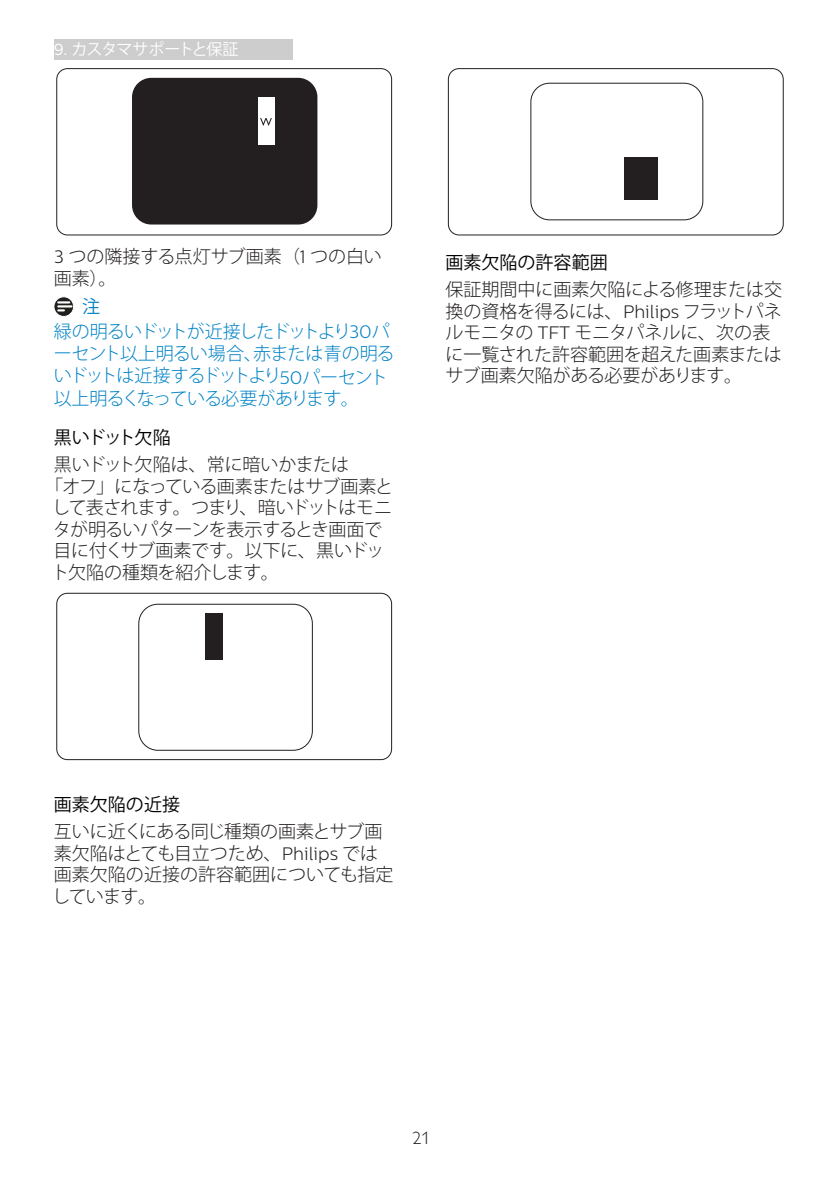
<style>
.page{position:relative;width:840px;height:1191px;background:#fff}
.page>*{position:absolute;margin:0;border:0;box-sizing:border-box;transform-origin:0 0}
.chapter-paragraph{font:300 18px/21.6px "Koz Go Std";letter-spacing:-.01em;color:#231f20}
.Note_body{font:300 18px/21.6px "Koz Go Std";letter-spacing:-.06em;color:#0082c5}
.chapter-paragraph-2{font:300 18px "Koz Go Std";letter-spacing:-.04em;color:#231f20}
.Heading_3{font:18px "Koz Go Std";color:#000}
.Heading_3-2{font:18px "Koz Go Std";letter-spacing:-.085em;color:#000}
.t1{font:300 18px "Gill Alt One";color:#231f20}
.Note_body-2{font:18px "Koz Go Std";color:#0082c5}
.t2{font:16px "Koz Go Std";letter-spacing:-.055em;color:#fff}
.s1{font-family:"Centrale Sans"}
</style>
<div class="page">
<div style="left:54px;top:39px;width:238px;height:20px;background:#cdcdcd"></div>
<div style="left:56px;top:68px;width:335px;height:167px;border:1px solid #231f20;border-radius:11px"></div>
<div style="left:132px;top:78px;width:185px;height:146px;background:#231f20;border-radius:19px"></div>
<div style="left:258px;top:97px;width:16px;height:47px;background:#fff"></div>
<svg style="left:260px;top:118px;width:12px;height:8px"></svg>
<svg style="left:54px;top:297px;width:20px;height:19px"></svg>
<div style="left:54px;top:297px;width:20px;height:19px;border:1px solid #fff;border-radius:50%"></div>
<svg style="left:58px;top:301px;width:13px;height:10px"></svg>
<div style="left:56px;top:593px;width:335px;height:167px;border:1px solid #231f20;border-radius:11px"></div>
<div style="left:138px;top:604px;width:174px;height:146px;border:1px solid #231f20;border-radius:19px"></div>
<div style="left:205px;top:613px;width:18px;height:47px;background:#231f20"></div>
<div style="left:448px;top:68px;width:335px;height:167px;border:1px solid #231f20;border-radius:11px"></div>
<div style="left:530px;top:83px;width:172px;height:137px;border:1px solid #231f20;border-radius:19px"></div>
<div style="left:624px;top:157px;width:33px;height:42px;background:#231f20"></div>
<p class="t2" style="left:54px;top:40px;width:186px"><span class="s1">9.</span> カスタマサポートと保証</p>
<p class="chapter-paragraph" style="left:54px;top:246px;width:329px"><span class="s1">3</span> つの隣接する点灯サブ画素（<span class="s1">1</span> つの白い画素）。</p>
<p class="Note_body-2" style="left:82px;top:296px;width:19px">注</p>
<p class="Note_body" style="left:54px;top:321px;width:342px">緑の明るいドットが近接したドットより<span class="s1">30</span>パーセント以上明るい場合、赤または青の明るいドットは近接するドットより<span class="s1">50</span>パーセント</p>
<p class="Note_body" style="left:54px;top:388px;width:306px">以上明るくなっている必要があります。</p>
<p class="Heading_3-2" style="left:54px;top:426px;width:118px">黒いドット欠陥</p>
<p class="chapter-paragraph" style="left:54px;top:454px;width:297px">黒いドット欠陥は、常に暗いかまたは</p>
<p class="chapter-paragraph-2" style="left:45px;top:474px;width:349px">「オフ」になっている画素またはサブ画素と</p>
<p class="chapter-paragraph-2" style="left:52px;top:496px;width:341px">して表されます。つまり、暗いドットはモニ</p>
<p class="chapter-paragraph-2" style="left:53px;top:518px;width:330px">タが明るいパターンを表示するとき画面で</p>
<p class="chapter-paragraph" style="left:53px;top:540px;width:332px">目に付くサブ画素です。以下に、黒いドッ</p>
<p class="chapter-paragraph" style="left:51px;top:562px;width:229px">ト欠陥の種類を紹介します。</p>
<p class="Heading_3" style="left:445px;top:251px;width:164px">画素欠陥の許容範囲</p>
<p class="chapter-paragraph" style="left:445px;top:279px;width:338px">保証期間中に画素欠陥による修理または交換の資格を得るには、<span class="s1">Philips</span> フラットパネルモニタの <span class="s1">TFT</span> モニタパネルに、次の表に一覧された許容範囲を超えた画素またはサブ画素欠陥がある必要があります。</p>
<p class="Heading_3" style="left:54px;top:793px;width:127px">画素欠陥の近接</p>
<p class="chapter-paragraph" style="left:52px;top:821px;width:342px">互いに近くにある同じ種類の画素とサブ画素欠陥はとても目立つため、<span class="s1">Philips</span> では画素欠陥の近接の許容範囲についても指定しています。</p>
<p class="t1" style="left:412px;top:1128px;width:19px">21</p>
</div>
